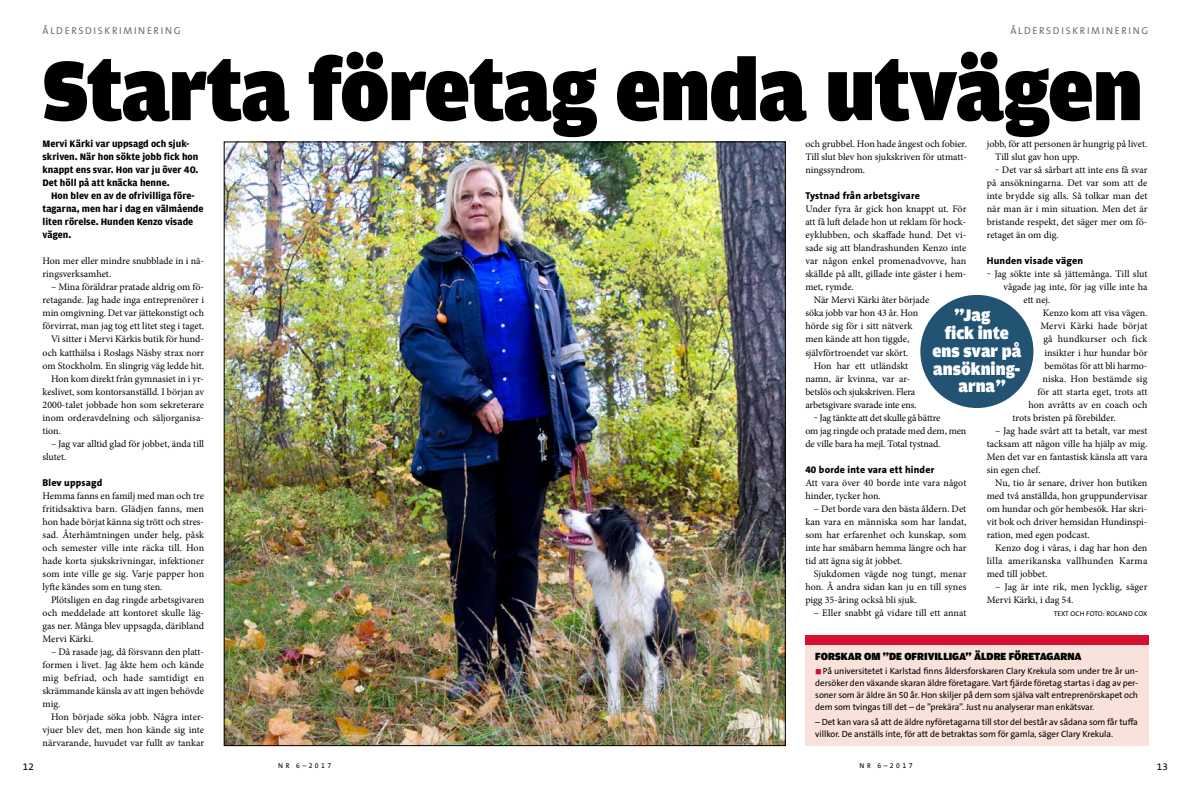
<style>
.page{position:relative;width:1191px;height:794px;background:#fff}
.page>*{position:absolute;margin:0;border:0;box-sizing:border-box;transform-origin:0 0}
.t1{font:900 89px "Amplitude";letter-spacing:-.01em;color:#000}
.t2{font:900 17.7px "Amplitude";color:#fff}
.t3{font:900 11px "Amplitude";color:#000}
.t4{font:10px/13px "Minion Pro";color:#000;text-align:justify}
.t5{font:700 10px/13px "Amplitude";color:#000}
.t6{font:800 10px "The Sans B W8";letter-spacing:.015em;color:#000}
.t7{font:10px "Minion Pro";letter-spacing:-.02em;color:#000}
.t8{font:10px "The Sans B W5 Plain";letter-spacing:.165em;color:#6f6f6f}
.t9{font:10px "Minion Pro";letter-spacing:.02em;color:#000}
.t10{font:10px "The Sans B W5 Plain";color:#000}
.t11{font:9px/12px "The Sans B W5 Plain";letter-spacing:-.01em;color:#000;text-align:justify}
.t12{font:7px "The Sans B W5 Plain";letter-spacing:.015em;color:#000}
.s1{color:#d51030}
</style>
<div class="page">
<img style="left:226px;top:144px;width:557px;height:600px">
<div style="left:805px;top:644px;width:343px;height:102px;background:#fae2dc"></div>
<div style="left:805px;top:635px;width:343px;height:9px;background:#d51030"></div>
<div style="left:920px;top:295px;width:113px;height:113px;background:#225372;border-radius:50%"></div>
<p class="t8" style="left:43px;top:24px;width:139px">ÅLDERSDISKRIMINERING</p>
<p class="t8" style="left:1010px;top:24px;width:139px">ÅLDERSDISKRIMINERING</p>
<h1 class="t1" style="left:43px;top:40px;width:1101px">Starta företag enda utvägen</h1>
<p class="t5" style="left:43px;top:138px;width:157px">Mervi Kärki var uppsagd och sjuk&shy;skriven. När hon sökte jobb fick hon knappt ens svar. Hon var ju över 40.<br>Det höll på att knäcka henne.</p>
<p class="t5" style="left:43px;top:190px;width:162px;text-indent:8px">Hon blev en av de ofrivilliga före&shy;tagarna, men har i dag en välmående liten rörelse. Hunden Kenzo visade vägen.</p>
<p class="t4" style="left:43px;top:255px;width:163px">Hon mer eller mindre snubblade in i nä&shy;ringsverksamhet.</p>
<p class="t4" style="left:51px;top:281px;width:155px">– Mina föräldrar pratade aldrig om fö-</p>
<p class="t4" style="left:43px;top:294px;width:163px">retagande. Jag hade inga entreprenörer i</p>
<p class="t4" style="left:43px;top:307px;width:163px">min omgivning. Det var jättekonstigt och</p>
<p class="t4" style="left:43px;top:320px;width:163px">förvirrat, man jag tog ett litet steg i taget.</p>
<p class="t4" style="left:51px;top:333px;width:155px">Vi sitter i Mervi Kärkis butik för hund-</p>
<p class="t4" style="left:43px;top:346px;width:163px">och katthälsa i Roslags Näsby strax norr</p>
<p class="t4" style="left:43px;top:359px;width:163px">om Stockholm. En slingrig väg ledde hit.</p>
<p class="t4" style="left:51px;top:372px;width:155px">Hon kom direkt från gymnasiet in i yr-</p>
<p class="t4" style="left:43px;top:385px;width:163px">keslivet, som kontorsanställd. I början av</p>
<p class="t4" style="left:43px;top:398px;width:163px">2000-talet jobbade hon som sekreterare</p>
<p class="t4" style="left:43px;top:411px;width:163px">inom orderavdelning och säljorganisa-</p>
<p class="t4" style="left:43px;top:424px;width:20px">tion.</p>
<p class="t4" style="left:43px;top:437px;width:163px;text-indent:8px">– Jag var alltid glad för jobbet, ända till slutet.</p>
<p class="t6" style="left:43px;top:476px;width:61px">Blev uppsagd</p>
<p class="t4" style="left:43px;top:489px;width:163px">Hemma fanns en familj med man och tre fritidsaktiva barn. Glädjen fanns, men hon hade börjat känna sig trött och stres&shy;sad. Återhämtningen under helg, påsk och semester ville inte räcka till. Hon hade korta sjukskrivningar, infektioner som inte ville ge sig. Varje papper hon lyfte kändes som en tung sten.</p>
<p class="t4" style="left:43px;top:593px;width:163px;text-indent:8px">Plötsligen en dag ringde arbetsgivaren och meddelade att kontoret skulle läg&shy;gas ner. Många blev uppsagda, däribland Mervi Kärki.</p>
<p class="t4" style="left:43px;top:645px;width:163px;text-indent:8px">– Då rasade jag, då försvann den platt&shy;formen i livet. Jag åkte hem och kände mig befriad, och hade samtidigt en skrämmande känsla av att ingen behövde mig.</p>
<p class="t4" style="left:43px;top:710px;width:163px;text-indent:8px">Hon började söka jobb. Några inter&shy;vjuer blev det, men hon kände sig inte närvarande, huvudet var fullt av tankar</p>
<p class="t4" style="left:986px;top:138px;width:162px">jobb, för att personen är hungrig på livet.</p>
<p class="t4" style="left:995px;top:151px;width:86px">Till slut gav hon upp.</p>
<p class="t4" style="left:995px;top:164px;width:154px">‒ Det var så sårbart att inte ens få svar</p>
<p class="t4" style="left:986px;top:177px;width:162px">på ansökningarna. Det var som att de</p>
<p class="t4" style="left:986px;top:190px;width:162px">inte brydde sig alls. Så tolkar man det</p>
<p class="t4" style="left:986px;top:203px;width:162px">när man är i min situation. Men det är</p>
<p class="t4" style="left:986px;top:216px;width:162px">bristande respekt, det säger mer om fö-</p>
<p class="t4" style="left:986px;top:229px;width:73px">retaget än om dig.</p>
<p class="t6" style="left:986px;top:255px;width:98px">Hunden visade vägen</p>
<p class="t4" style="left:986px;top:268px;width:162px">‒ Jag sökte inte så jättemånga. Till slut</p>
<p class="t4" style="left:1003px;top:281px;width:145px">vågade jag inte, för jag ville inte ha</p>
<p class="t4" style="left:1023px;top:294px;width:28px">ett nej.</p>
<p class="t4" style="left:1043px;top:307px;width:106px">Kenzo kom att visa vägen.</p>
<p class="t9" style="left:1040px;top:319px;width:109px">Mervi Kärki hade börjat</p>
<p class="t9" style="left:1043px;top:332px;width:105px">gå hundkurser och fick</p>
<p class="t4" style="left:1044px;top:346px;width:104px">insikter i hur hundar bör</p>
<p class="t4" style="left:1044px;top:359px;width:105px">bemötas för att bli harmo-</p>
<p class="t4" style="left:1042px;top:372px;width:106px">niska. Hon bestämde sig</p>
<p class="t4" style="left:1037px;top:385px;width:111px">för att starta eget, trots att</p>
<p class="t4" style="left:1028px;top:398px;width:120px">hon avråtts av en coach och</p>
<p class="t4" style="left:1012px;top:411px;width:105px">trots bristen på förebilder.</p>
<p class="t4" style="left:986px;top:424px;width:162px;text-indent:8px">– Jag hade svårt att ta betalt, var mest tacksam att någon ville ha hjälp av mig.<br>Men det var en fantastisk känsla att vara sin egen chef.</p>
<p class="t4" style="left:986px;top:476px;width:162px;text-indent:8px">Nu, tio år senare, driver hon butiken med två anställda, hon gruppundervisar om hundar och gör hembesök. Har skri&shy;vit bok och driver hemsidan Hundinspi&shy;ration, med egen podcast.</p>
<p class="t4" style="left:986px;top:541px;width:162px;text-indent:8px">Kenzo dog i våras, i dag har hon den lilla amerikanska vallhunden Karma med till jobbet.</p>
<p class="t4" style="left:986px;top:580px;width:162px;text-indent:8px">– Jag är inte rik, men lycklig, säger<br>Mervi Kärki, i dag 54.</p>
<p class="t12" style="left:1053px;top:609px;width:95px">TEXT OCH FOTO: ROLAND COX</p>
<p class="t4" style="left:805px;top:138px;width:163px">och grubbel. Hon hade ångest och fobier.<br>Till slut blev hon sjukskriven för utmatt&shy;ningssyndrom.</p>
<p class="t6" style="left:805px;top:190px;width:116px">Tystnad från arbetsgivare</p>
<p class="t4" style="left:805px;top:203px;width:162px">Under fyra år gick hon knappt ut. För</p>
<p class="t4" style="left:805px;top:216px;width:163px">att få luft delade hon ut reklam för hock-</p>
<p class="t4" style="left:805px;top:229px;width:163px">eyklubben, och skaffade hund. Det vi-</p>
<p class="t4" style="left:805px;top:242px;width:162px">sade sig att blandrashunden Kenzo inte</p>
<p class="t4" style="left:805px;top:255px;width:163px">var någon enkel promenadvovve, han</p>
<p class="t4" style="left:805px;top:268px;width:163px">skällde på allt, gillade inte gäster i hem-</p>
<p class="t4" style="left:805px;top:281px;width:50px">met, rymde.</p>
<p class="t4" style="left:814px;top:294px;width:117px">När Mervi Kärki åter började</p>
<p class="t4" style="left:805px;top:307px;width:114px">söka jobb var hon 43 år. Hon</p>
<p class="t4" style="left:805px;top:320px;width:108px">hörde sig för i sitt nätverk</p>
<p class="t4" style="left:805px;top:333px;width:105px">men kände att hon tiggde,</p>
<p class="t4" style="left:805px;top:346px;width:104px">självförtroendet var skört.</p>
<p class="t4" style="left:814px;top:359px;width:96px">Hon har ett utländskt</p>
<p class="t4" style="left:805px;top:372px;width:106px">namn, är kvinna, var ar-</p>
<p class="t7" style="left:805px;top:384px;width:111px">betslös och sjukskriven. Flera</p>
<p class="t4" style="left:805px;top:398px;width:113px">arbetsgivare svarade inte ens.</p>
<p class="t7" style="left:814px;top:410px;width:128px">‒ Jag tänkte att det skulle gå bättre</p>
<p class="t4" style="left:805px;top:424px;width:162px">om jag ringde och pratade med dem, men</p>
<p class="t4" style="left:805px;top:437px;width:137px">de ville bara ha mejl. Total tystnad.</p>
<p class="t6" style="left:805px;top:463px;width:130px">40 borde inte vara ett hinder</p>
<p class="t4" style="left:805px;top:476px;width:162px">Att vara över 40 borde inte vara något hinder, tycker hon.</p>
<p class="t4" style="left:805px;top:502px;width:163px;text-indent:8px">– Det borde vara den bästa åldern. Det kan vara en människa som har landat, som har erfarenhet och kunskap, som inte har småbarn hemma längre och har tid att ägna sig åt jobbet.</p>
<p class="t4" style="left:805px;top:567px;width:163px;text-indent:8px">Sjukdomen vägde nog tungt, menar hon. Å andra sidan kan ju en till synes pigg 35-åring också bli sjuk.</p>
<p class="t4" style="left:814px;top:606px;width:154px">– Eller snabbt gå vidare till ett annat</p>
<h2 class="t2" style="left:954px;top:305px;width:37px">”Jag</h2>
<h2 class="t2" style="left:944px;top:323px;width:66px">fick inte</h2>
<h2 class="t2" style="left:932px;top:341px;width:90px">ens svar på</h2>
<h2 class="t2" style="left:933px;top:359px;width:89px">ansökning-</h2>
<h2 class="t2" style="left:958px;top:376px;width:49px">arna”</h2>
<p class="t3" style="left:815px;top:650px;width:268px">FORSKAR OM ”DE OFRIVILLIGA” ÄLDRE FÖRETAGARNA</p>
<p class="t11" style="left:815px;top:665px;width:324px"><span class="s1">■</span>På universitetet i Karlstad finns åldersforskaren Clary Krekula som under tre år un&shy;dersöker den växande skaran äldre företagare. Vart fjärde företag startas i dag av per&shy;soner som är äldre än 50 år. Hon skiljer på dem som själva valt entreprenörskapet och dem som tvingas till det – de ”prekära”. Just nu analyserar man enkätsvar.</p>
<p class="t11" style="left:815px;top:716px;width:324px">– Det kan vara så att de äldre nyföretagarna till stor del består av sådana som får tuffa villkor. De anställs inte, för att de betraktas som för gamla, säger Clary Krekula.</p>
<p class="t10" style="left:23px;top:760px;width:13px">12</p>
<p class="t12" style="left:278px;top:761px;width:55px">NR 6–2017</p>
<p class="t12" style="left:859px;top:761px;width:55px">NR 6–2017</p>
<p class="t10" style="left:1157px;top:760px;width:13px">13</p>
</div>
